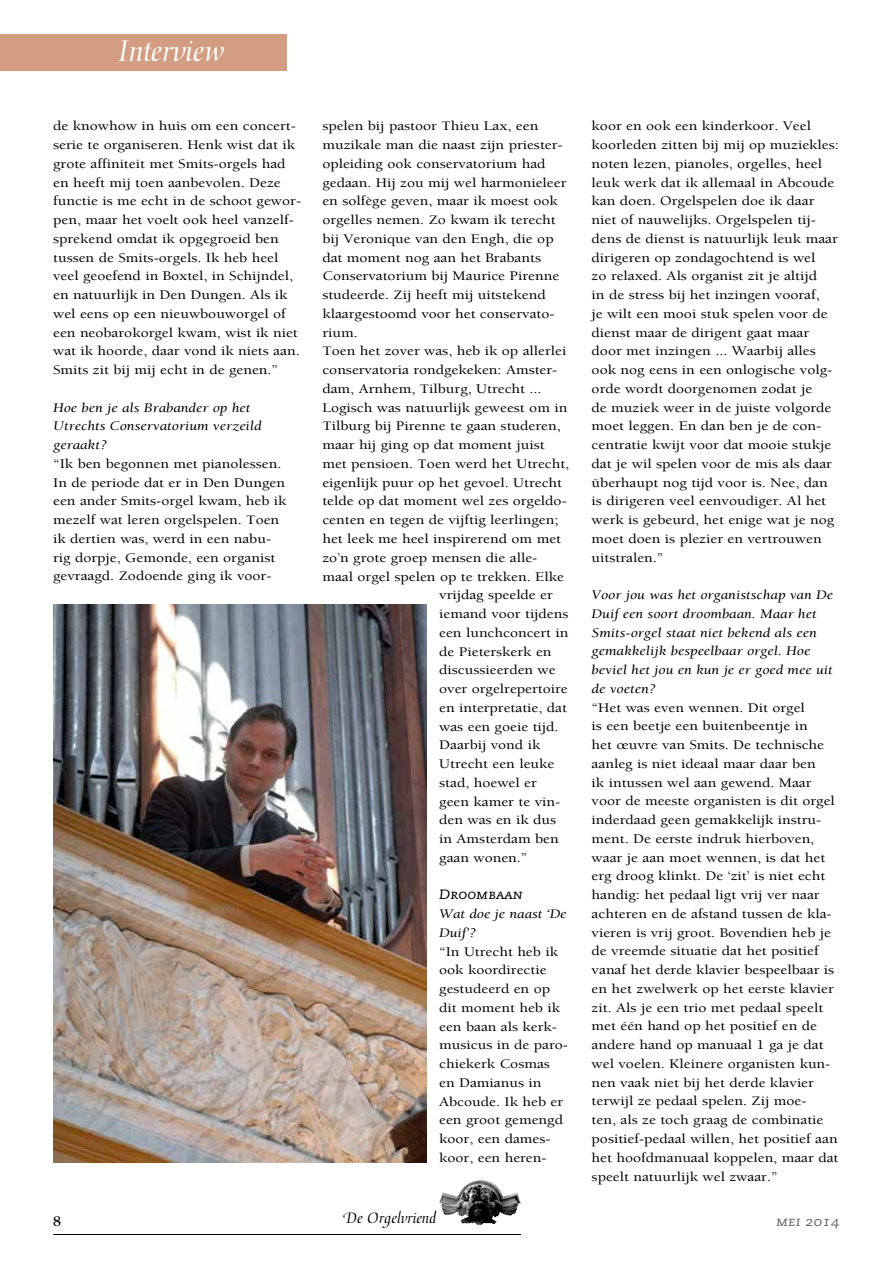
<style>
.page{position:relative;width:893px;height:1263px;background:#fff}
.page>*{position:absolute;margin:0;border:0;box-sizing:border-box;transform-origin:0 0}
.t1{font:33px "Medici Script";color:#fff}
.t2{font:16.5px "Medici Script";color:#000}
.t3{font:700 15px "Berkeley Orgelvriend";color:#000}
.t4{font:13.5px/18.8px "Berkeley Orgelvriend";color:#000;scale:1.15 1}
.t5{font:italic 13.5px/18.8px "Berkeley Orgelvriend";color:#000;scale:1.15 1}
.t6{font:13.5px "Caecilia Italic SC";color:#000;scale:1.15 1}
.t7{font:13.5px "Caecilia Italic SC";color:#676767;scale:1.15 1}
</style>
<div class="page">
<img style="left:439px;top:1180px;width:82px;height:45px">
<hr style="left:53px;top:1234px;width:468px;height:1px;background:#000">
<div style="left:53px;top:34px;width:234px;height:36px;background:#d29d81"></div>
<div style="left:0;top:34px;width:53px;height:36px;background:#d29d81"></div>
<img style="left:53px;top:605px;width:373px;height:557px">
<h1 class="t1" style="left:96px;top:32px;width:152px">Orgelhistorie</h1>
<h1 class="t1" style="left:118px;top:32px;width:108px">Interview</h1>
<p class="t4" style="left:53px;top:117px;width:217px">de knowhow in huis om een concert&shy;serie te organiseren. Henk wist dat ik grote affiniteit met Smits-orgels had en heeft mij toen aanbevolen. Deze functie is me echt in de schoot gewor&shy;pen, maar het voelt ook heel vanzelf&shy;sprekend omdat ik opgegroeid ben tussen de Smits-orgels. Ik heb heel veel geoefend in Boxtel, in Schijndel, en natuurlijk in Den Dungen. Als ik wel eens op een nieuwbouworgel of een neobarokorgel kwam, wist ik niet wat ik hoorde, daar vond ik niets aan.<br>Smits zit bij mij echt in de genen.”</p>
<p class="t5" style="left:53px;top:398px;width:183px">Hoe ben je als Brabander op het<br>Utrechts Conservatorium verzeild geraakt?</p>
<p class="t4" style="left:53px;top:455px;width:204px">“Ik ben begonnen met pianolessen.<br>In de periode dat er in Den Dungen een ander Smits-orgel kwam, heb ik mezelf wat leren orgelspelen. Toen ik dertien was, werd in een nabu&shy;rig dorpje, Gemonde, een organist gevraagd. Zodoende ging ik voor-</p>
<p class="t4" style="left:322px;top:117px;width:189px">spelen bij pastoor Thieu Lax, een</p>
<p class="t4" style="left:322px;top:136px;width:210px">muzikale man die naast zijn priester-</p>
<p class="t4" style="left:322px;top:155px;width:196px">opleiding ook conservatorium had</p>
<p class="t4" style="left:322px;top:173px;width:214px">gedaan. Hij zou mij wel harmonieleer</p>
<p class="t4" style="left:322px;top:192px;width:206px">en solfège geven, maar ik moest ook</p>
<p class="t4" style="left:322px;top:211px;width:204px">orgelles nemen. Zo kwam ik terecht</p>
<p class="t4" style="left:322px;top:230px;width:203px">bij Veronique van den Engh, die op</p>
<p class="t4" style="left:322px;top:248px;width:192px">dat moment nog aan het Brabants</p>
<p class="t4" style="left:322px;top:267px;width:208px">Conservatorium bij Maurice Pirenne</p>
<p class="t4" style="left:322px;top:286px;width:196px">studeerde. Zij heeft mij uitstekend</p>
<p class="t4" style="left:322px;top:305px;width:204px">klaargestoomd voor het conservato-</p>
<p class="t4" style="left:322px;top:323px;width:32px">rium.</p>
<p class="t4" style="left:322px;top:342px;width:214px">Toen het zover was, heb ik op allerlei</p>
<p class="t4" style="left:322px;top:361px;width:206px">conservatoria rondgekeken: Amster-</p>
<p class="t4" style="left:322px;top:380px;width:192px">dam, Arnhem, Tilburg, Utrecht ...</p>
<p class="t4" style="left:322px;top:398px;width:215px">Logisch was natuurlijk geweest om in</p>
<p class="t4" style="left:322px;top:417px;width:209px">Tilburg bij Pirenne te gaan studeren,</p>
<p class="t4" style="left:322px;top:436px;width:195px">maar hij ging op dat moment juist</p>
<p class="t4" style="left:322px;top:455px;width:216px">met pensioen. Toen werd het Utrecht,</p>
<p class="t4" style="left:322px;top:473px;width:210px">eigenlijk puur op het gevoel. Utrecht</p>
<p class="t4" style="left:322px;top:492px;width:214px">telde op dat moment wel zes orgeldo-</p>
<p class="t4" style="left:322px;top:511px;width:207px">centen en tegen de vijftig leerlingen;</p>
<p class="t4" style="left:322px;top:530px;width:209px">het leek me heel inspirerend om met</p>
<p class="t4" style="left:322px;top:548px;width:188px">zo’n grote groep mensen die alle-</p>
<p class="t4" style="left:322px;top:567px;width:212px">maal orgel spelen op te trekken. Elke</p>
<p class="t4" style="left:439px;top:586px;width:100px">vrijdag speelde er</p>
<p class="t4" style="left:439px;top:605px;width:114px">iemand voor tijdens</p>
<p class="t4" style="left:439px;top:623px;width:114px">een lunchconcert in</p>
<p class="t4" style="left:439px;top:642px;width:99px">de Pieterskerk en</p>
<p class="t4" style="left:439px;top:661px;width:103px">discussieerden we</p>
<p class="t4" style="left:439px;top:680px;width:113px">over orgelrepertoire</p>
<p class="t4" style="left:439px;top:698px;width:113px">en interpretatie, dat</p>
<p class="t4" style="left:439px;top:717px;width:105px">was een goeie tijd.</p>
<p class="t4" style="left:439px;top:736px;width:89px">Daarbij vond ik</p>
<p class="t4" style="left:439px;top:755px;width:102px">Utrecht een leuke</p>
<p class="t4" style="left:439px;top:773px;width:86px">stad, hoewel er</p>
<p class="t4" style="left:439px;top:792px;width:107px">geen kamer te vin-</p>
<p class="t4" style="left:439px;top:811px;width:103px">den was en ik dus</p>
<p class="t4" style="left:439px;top:830px;width:105px">in Amsterdam ben</p>
<p class="t4" style="left:439px;top:848px;width:78px">gaan wonen.”</p>
<p class="t6" style="left:439px;top:887px;width:74px">Droombaan</p>
<p class="t5" style="left:439px;top:905px;width:112px">Wat doe je naast ‘De<br>Duif’?</p>
<p class="t4" style="left:439px;top:942px;width:114px">“In Utrecht heb ik ook koordirectie gestudeerd en op dit moment heb ik een baan als kerk&shy;musicus in de paro&shy;chiekerk Cosmas en Damianus in<br>Abcoude. Ik heb er een groot gemengd koor, een dames&shy;koor, een heren-</p>
<p class="t4" style="left:592px;top:117px;width:217px">koor en ook een kinderkoor. Veel koorleden zitten bij mij op muziekles: noten lezen, pianoles, orgelles, heel leuk werk dat ik allemaal in Abcoude kan doen. Orgelspelen doe ik daar niet of nauwelijks. Orgelspelen tij&shy;dens de dienst is natuurlijk leuk maar dirigeren op zondagochtend is wel<br>zo relaxed. Als organist zit je altijd<br>in de stress bij het inzingen vooraf,<br>je wilt een mooi stuk spelen voor de dienst maar de dirigent gaat maar door met inzingen ... Waarbij alles ook nog eens in een onlogische volg&shy;orde wordt doorgenomen zodat je<br>de muziek weer in de juiste volgorde moet leggen. En dan ben je de con&shy;centratie kwijt voor dat mooie stukje dat je wil spelen voor de mis als daar überhaupt nog tijd voor is. Nee, dan is dirigeren veel eenvoudiger. Al het werk is gebeurd, het enige wat je nog moet doen is plezier en vertrouwen uitstralen.”</p>
<p class="t5" style="left:592px;top:586px;width:211px">Voor jou was het organistschap van De<br>Duif een soort droombaan. Maar het<br>Smits-orgel staat niet bekend als een gemakkelijk bespeelbaar orgel. Hoe beviel het jou en kun je er goed mee uit de voeten?</p>
<p class="t4" style="left:592px;top:698px;width:216px">“Het was even wennen. Dit orgel<br>is een beetje een buitenbeentje in<br>het œuvre van Smits. De technische aanleg is niet ideaal maar daar ben<br>ik intussen wel aan gewend. Maar voor de meeste organisten is dit orgel inderdaad geen gemakkelijk instru&shy;ment. De eerste indruk hierboven, waar je aan moet wennen, is dat het erg droog klinkt. De ‘zit’ is niet echt handig: het pedaal ligt vrij ver naar achteren en de afstand tussen de kla&shy;vieren is vrij groot. Bovendien heb je de vreemde situatie dat het positief vanaf het derde klavier bespeelbaar is en het zwelwerk op het eerste klavier zit. Als je een trio met pedaal speelt met één hand op het positief en de andere hand op manuaal 1 ga je dat wel voelen. Kleinere organisten kun&shy;nen vaak niet bij het derde klavier terwijl ze pedaal spelen. Zij moe-<br>ten, als ze toch graag de combinatie positief-pedaal willen, het positief aan het hoofdmanuaal koppelen, maar dat speelt natuurlijk wel zwaar.”</p>
<p class="t3" style="left:53px;top:1213px;width:10px">8</p>
<p class="t2" style="left:344px;top:1209px;width:94px">De Orgelvriend</p>
<p class="t7" style="left:776px;top:1214px;width:57px">mei 2014</p>
</div>
